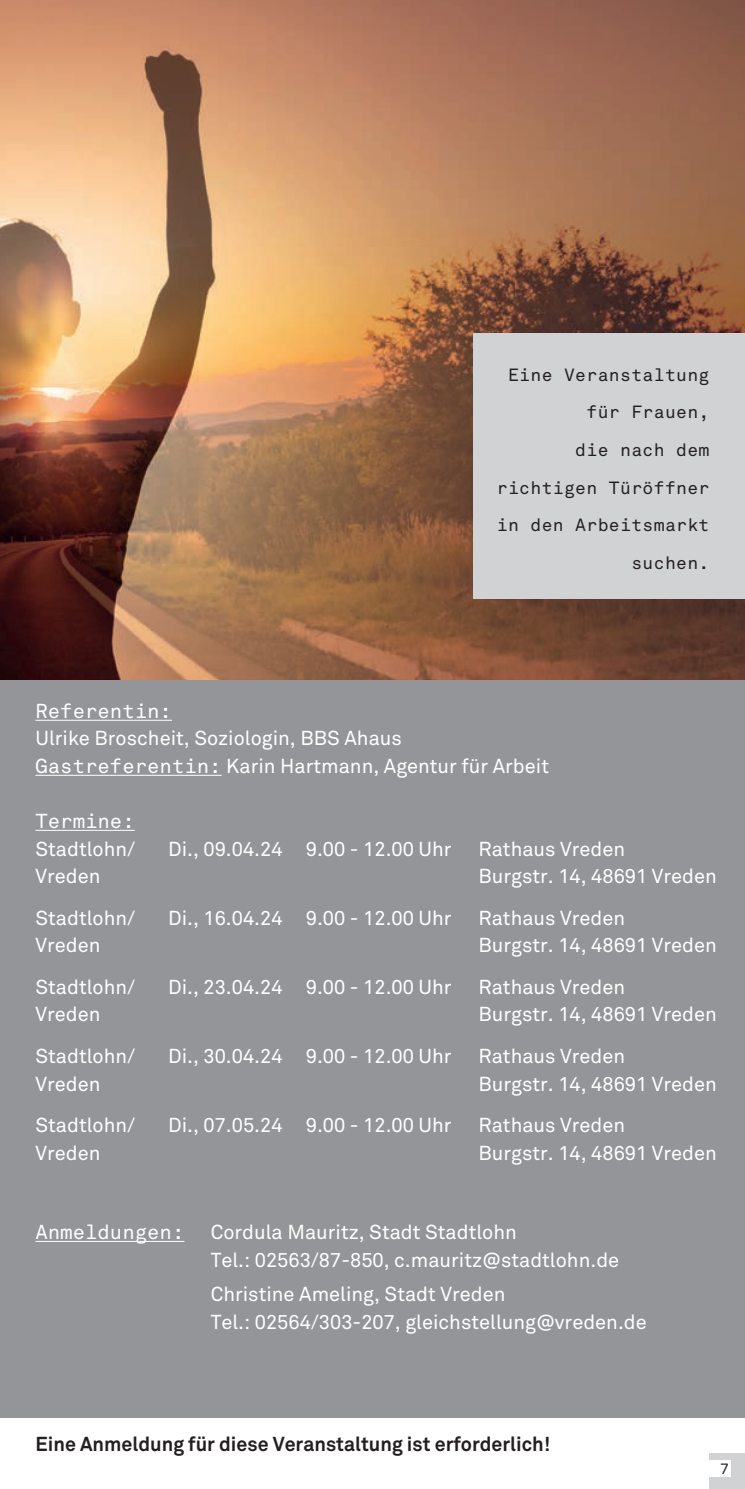
<style>
.page{position:relative;width:745px;height:1489px;background:#fff}
.page>*{position:absolute;margin:0;border:0;box-sizing:border-box;transform-origin:0 0}
.t1{font:20px/27.5px "Akkurat";color:#fff}
.t2{font:700 20px "Akkurat";color:#231f20}
.t3{font:20px "Akkurat Mono";color:#fff}
.t4{font:17.5px/37.5px "Akkurat Mono";letter-spacing:.02em;color:#231f20;text-align:right}
.t5{font:15px "Akkurat Mono";color:#231f20}
.s1{font-family:"Akkurat Mono"}
</style>
<div class="page">
<div style="left:709px;top:1453px;width:35px;height:35px;background:#d1d2d4"></div>
<div style="left:704px;top:1460px;width:26px;height:16px;background:#fff"></div>
<img style="left:0;top:0;width:744px;height:680px">
<div style="left:0;top:680px;width:744px;height:737px;background:#939598"></div>
<hr style="left:35px;top:719px;width:137px;height:1px;background:#fff">
<hr style="left:35px;top:774px;width:186px;height:1px;background:#fff">
<hr style="left:35px;top:829px;width:100px;height:1px;background:#fff">
<hr style="left:35px;top:1240px;width:149px;height:1px;background:#fff">
<div style="left:473px;top:333px;width:271px;height:266px;background:#d1d2d4"></div>
<p class="t4" style="left:496px;top:356px;width:214px">Eine Veranstaltung für Frauen,<br>die nach dem richtigen Türöffner in den Arbeitsmarkt suchen.</p>
<p class="t3" style="left:35px;top:699px;width:138px">Referentin:</p>
<p class="t1" style="left:35px;top:725px;width:514px">Ulrike Broscheit, Soziologin, BBS Ahaus<br><span class="s1">Gastreferentin:</span> Karin Hartmann, Agentur für Arbeit</p>
<p class="t3" style="left:35px;top:809px;width:101px">Termine:</p>
<p class="t1" style="left:35px;top:835px;width:101px">Stadtlohn/</p>
<p class="t1" style="left:168px;top:835px;width:285px">Di., 09.04.24 9.00 - 12.00 Uhr</p>
<p class="t1" style="left:478px;top:835px;width:148px">Rathaus Vreden</p>
<p class="t1" style="left:35px;top:862px;width:66px">Vreden</p>
<p class="t1" style="left:478px;top:862px;width:240px">Burgstr. 14, 48691 Vreden</p>
<p class="t1" style="left:35px;top:904px;width:101px">Stadtlohn/</p>
<p class="t1" style="left:168px;top:904px;width:285px">Di., 16.04.24 9.00 - 12.00 Uhr</p>
<p class="t1" style="left:478px;top:904px;width:148px">Rathaus Vreden</p>
<p class="t1" style="left:35px;top:932px;width:66px">Vreden</p>
<p class="t1" style="left:478px;top:932px;width:240px">Burgstr. 14, 48691 Vreden</p>
<p class="t1" style="left:35px;top:973px;width:101px">Stadtlohn/</p>
<p class="t1" style="left:168px;top:973px;width:285px">Di., 23.04.24 9.00 - 12.00 Uhr</p>
<p class="t1" style="left:478px;top:973px;width:148px">Rathaus Vreden</p>
<p class="t1" style="left:35px;top:1001px;width:66px">Vreden</p>
<p class="t1" style="left:478px;top:1001px;width:240px">Burgstr. 14, 48691 Vreden</p>
<p class="t1" style="left:35px;top:1042px;width:101px">Stadtlohn/</p>
<p class="t1" style="left:168px;top:1042px;width:285px">Di., 30.04.24 9.00 - 12.00 Uhr</p>
<p class="t1" style="left:478px;top:1042px;width:148px">Rathaus Vreden</p>
<p class="t1" style="left:35px;top:1070px;width:66px">Vreden</p>
<p class="t1" style="left:478px;top:1070px;width:240px">Burgstr. 14, 48691 Vreden</p>
<p class="t1" style="left:35px;top:1112px;width:101px">Stadtlohn/</p>
<p class="t1" style="left:168px;top:1112px;width:285px">Di., 07.05.24 9.00 - 12.00 Uhr</p>
<p class="t1" style="left:478px;top:1112px;width:148px">Rathaus Vreden</p>
<p class="t1" style="left:35px;top:1139px;width:66px">Vreden</p>
<p class="t1" style="left:478px;top:1139px;width:240px">Burgstr. 14, 48691 Vreden</p>
<p class="t3" style="left:35px;top:1220px;width:150px">Anmeldungen:</p>
<p class="t1" style="left:210px;top:1218px;width:410px">Cordula Mauritz, Stadt Stadtlohn<br>Tel.: 02563/87-850, c.mauritz@stadtlohn.de</p>
<p class="t1" style="left:210px;top:1280px;width:437px">Christine Ameling, Stadt Vreden<br>Tel.: 02564/303-207, gleichstellung@vreden.de</p>
<p class="t2" style="left:35px;top:1430px;width:516px">Eine Anmeldung für diese Veranstaltung ist erforderlich!</p>
<p class="t5" style="left:719px;top:1459px;width:11px">7</p>
</div>
